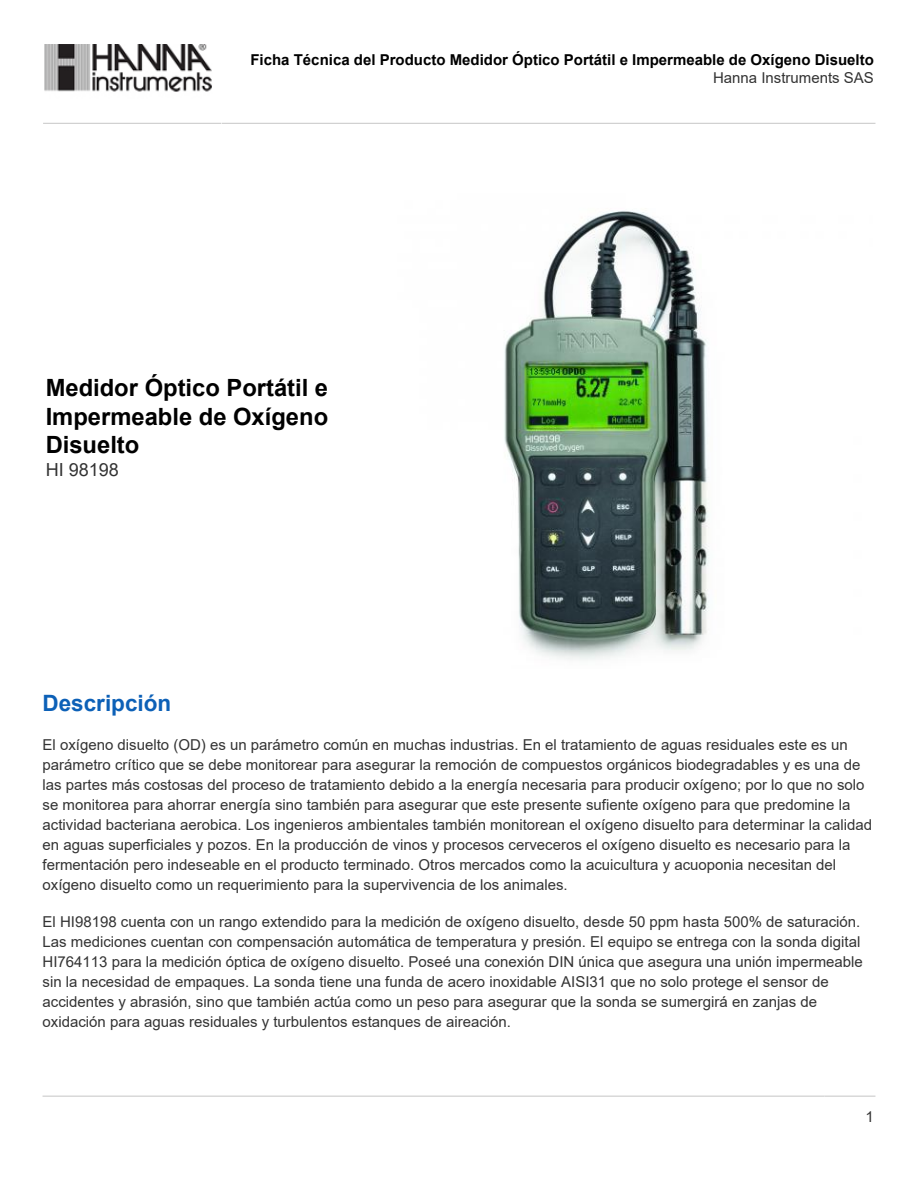
<style>
.page{position:relative;width:918px;height:1188px;background:#fff}
.page>*{position:absolute;margin:0;border:0;box-sizing:border-box;transform-origin:0 0}
.t1{font:700 23.7px/28.5px "Arial";color:#000;text-align:justify}
.t2{font:700 22.5px "Arial";color:#0c60b7}
.t3{font:18px "Arial";color:#333}
.t4{font:15px/20px "Arial";color:#333}
.t5{font:700 15px "Arial";color:#000}
</style>
<div class="page">
<img style="left:44px;top:44px;width:168px;height:48px">
<hr style="left:43px;top:123px;width:178px;height:1px;background:#ccc">
<hr style="left:222px;top:123px;width:653px;height:1px;background:#ccc">
<hr style="left:43px;top:1096px;width:781px;height:1px;background:#ccc">
<hr style="left:825px;top:1096px;width:50px;height:1px;background:#ccc">
<img style="left:504px;top:211px;width:205px;height:449px">
<p class="t5" style="left:250px;top:49px;width:625px">Ficha Técnica del Producto Medidor Óptico Portátil e Impermeable de Oxígeno Disuelto</p>
<p class="t4" style="left:713px;top:68px;width:162px">Hanna Instruments SAS</p>
<h1 class="t1" style="left:46px;top:374px;width:284px">Medidor Óptico Portátil e Impermeable de Oxígeno Disuelto</h1>
<p class="t3" style="left:46px;top:458px;width:75px">HI 98198</p>
<h2 class="t2" style="left:43px;top:687px;width:130px">Descripción</h2>
<p class="t4" style="left:43px;top:735px;width:831px">El oxígeno disuelto (OD) es un parámetro común en muchas industrias. En el tratamiento de aguas residuales este es un parámetro crítico que se debe monitorear para asegurar la remoción de compuestos orgánicos biodegradables y es una de las partes más costosas del proceso de tratamiento debido a la energía necesaria para producir oxígeno; por lo que no solo se monitorea para ahorrar energía sino también para asegurar que este presente sufiente oxígeno para que predomine la actividad bacteriana aerobica. Los ingenieros ambientales también monitorean el oxígeno disuelto para determinar la calidad en aguas superficiales y pozos. En la producción de vinos y procesos cerveceros el oxígeno disuelto es necesario para la fermentación pero indeseable en el producto terminado. Otros mercados como la acuicultura y acuoponia necesitan del oxígeno disuelto como un requerimiento para la supervivencia de los animales.</p>
<p class="t4" style="left:43px;top:911px;width:822px">El HI98198 cuenta con un rango extendido para la medición de oxígeno disuelto, desde 50 ppm hasta 500% de saturación.<br>Las mediciones cuentan con compensación automática de temperatura y presión. El equipo se entrega con la sonda digital HI764113 para la medición óptica de oxígeno disuelto. Poseé una conexión DIN única que asegura una unión impermeable sin la necesidad de empaques. La sonda tiene una funda de acero inoxidable AISI31 que no solo protege el sensor de accidentes y abrasión, sino que también actúa como un peso para asegurar que la sonda se sumergirá en zanjas de oxidación para aguas residuales y turbulentos estanques de aireación.</p>
<p class="t4" style="left:866px;top:1107px;width:10px">1</p>
</div>
